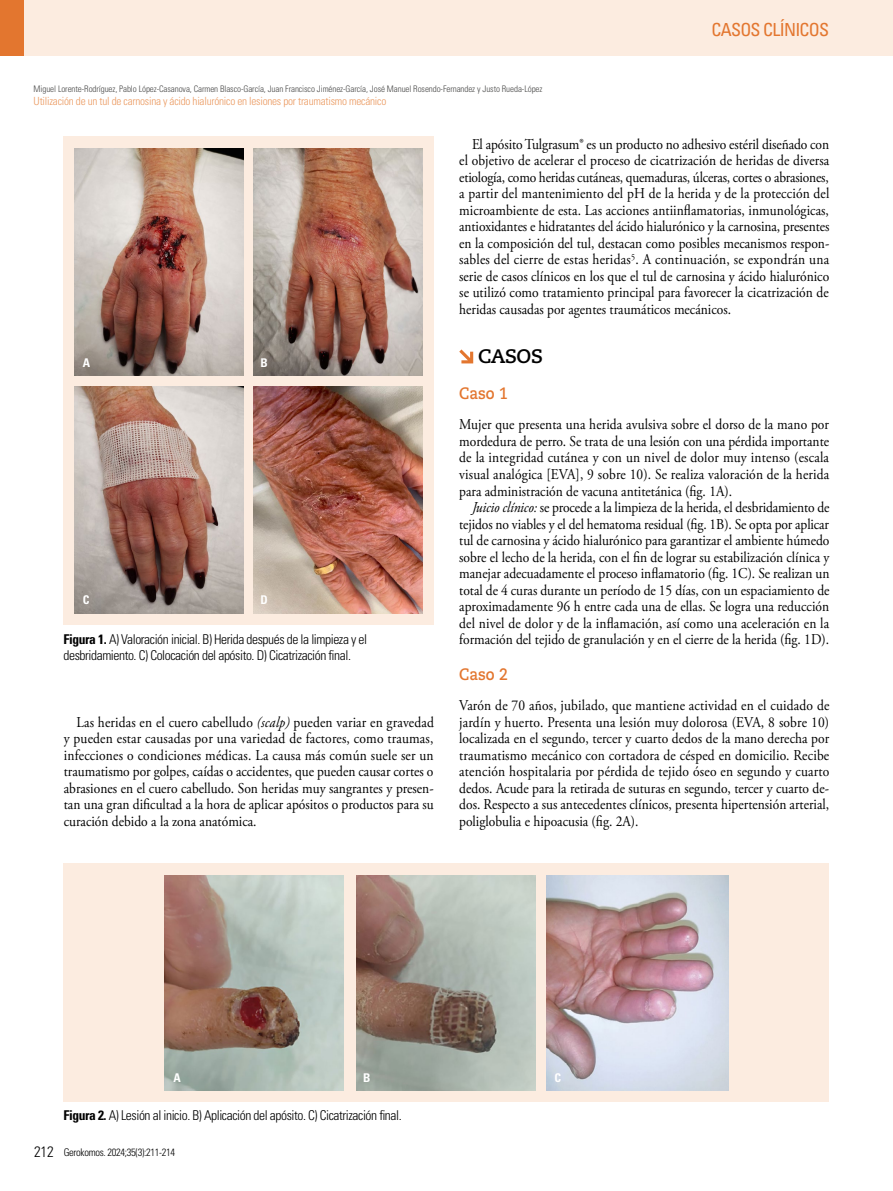
<style>
.page{position:relative;width:893px;height:1191px;background:#fff}
.page>*{position:absolute;margin:0;border:0;box-sizing:border-box;transform-origin:0 0}
.t1{font:700 19.5px "Caecilia LT Std";letter-spacing:-.02em;color:#000}
.t2{font:condensed 18px "Univers LT Std";letter-spacing:-.04em;color:#e3762f}
.t3{font:700 16.5px "Caecilia LT Std";color:#e3762f;scale:.9 1}
.t4{font:15px/16.5px "Adobe Garamond Pro";color:#000;text-align:justify;scale:.9 1}
.t5{font:300 condensed 13.5px/16.2px "Univers LT Std";letter-spacing:-.03em;color:#000}
.t6{font:700 condensed 12px "Univers LT Std";color:#fff}
.t7{font:300 condensed 11.25px "Univers LT Std";letter-spacing:-.02em;color:#eb9a61}
.t8{font:300 condensed 10.5px "Univers LT Std";letter-spacing:-.03em;color:#000}
.t9{font:300 condensed 9px "Univers LT Std";letter-spacing:-.01em;color:#4a4a49}
.s1{font-weight:700}
.s2{font-style:italic}
.s3{font-size:15px}
</style>
<div class="page">
<div style="left:0;top:0;width:893px;height:55px;background:#fcece0"></div>
<div style="left:0;top:0;width:24px;height:55px;background:#e3762f"></div>
<svg style="left:459px;top:349px;width:14px;height:14px"></svg>
<div style="left:64px;top:136px;width:370px;height:489px;background:#fcece0"></div>
<img style="left:74px;top:148px;width:169px;height:227px">
<img style="left:74px;top:386px;width:169px;height:227px">
<img style="left:254px;top:148px;width:169px;height:227px">
<img style="left:254px;top:386px;width:169px;height:227px">
<div style="left:63px;top:863px;width:766px;height:238px;background:#fcece0"></div>
<img style="left:165px;top:875px;width:178px;height:215px">
<img style="left:356px;top:875px;width:179px;height:215px">
<img style="left:547px;top:875px;width:181px;height:215px">
<p class="t9" style="left:34px;top:83px;width:510px">Miguel Lorente-Rodríguez, Pablo López-Casanova, Carmen Blasco-García, Juan Francisco Jiménez-García, José Manuel Rosendo-Fernandez y Justo Rueda-López</p>
<p class="t7" style="left:34px;top:94px;width:354px">Utilización de un tul de carnosina y ácido hialurónico en lesiones por traumatismo mecánico</p>
<p class="t2" style="left:711px;top:18px;width:119px">CASOS CLÍNICOS</p>
<p class="t6" style="left:83px;top:355px;width:9px">A</p>
<p class="t6" style="left:83px;top:592px;width:8px">C</p>
<p class="t6" style="left:260px;top:355px;width:9px">B</p>
<p class="t6" style="left:260px;top:592px;width:9px">D</p>
<p class="t5" style="left:64px;top:630px;width:305px"><span class="s1">Figura 1.</span> A) Valoración inicial. B) Herida después de la limpieza y el desbridamiento. C) Colocación del apósito. D) Cicatrización final.</p>
<p class="t4" style="left:64px;top:714px;width:413px;text-indent:13px">Las heridas en el cuero cabelludo <span class="s2">(scalp)</span> pueden variar en gravedad y pueden estar causadas por una variedad de factores, como traumas, infecciones o condiciones médicas. La causa más común suele ser un traumatismo por golpes, caídas o accidentes, que pueden causar cortes o abrasiones en el cuero cabelludo. Son heridas muy sangrantes y presen&shy;tan una gran dificultad a la hora de aplicar apósitos o productos para su curación debido a la zona anatómica.</p>
<p class="t4" style="left:459px;top:136px;width:413px;text-indent:13px">El apósito Tulgrasum® es un producto no adhesivo estéril diseñado con el objetivo de acelerar el proceso de cicatrización de heridas de diversa etiología, como heridas cutáneas, quemaduras, úlceras, cortes o abrasiones, a partir del mantenimiento del pH de la herida y de la protección del microambiente de esta. Las acciones antiinflamatorias, inmunológicas, antioxidantes e hidratantes del ácido hialurónico y la carnosina, presentes en la composición del tul, destacan como posibles mecanismos respon&shy;sables del cierre de estas heridas<sup>5</sup>. A continuación, se expondrán una serie de casos clínicos en los que el tul de carnosina y ácido hialurónico se utilizó como tratamiento principal para favorecer la cicatrización de heridas causadas por agentes traumáticos mecánicos.</p>
<h1 class="t1" style="left:478px;top:345px;width:66px">CASOS</h1>
<p class="t3" style="left:459px;top:384px;width:56px">Caso 1</p>
<p class="t4" style="left:459px;top:417px;width:413px">Mujer que presenta una herida avulsiva sobre el dorso de la mano por mordedura de perro. Se trata de una lesión con una pérdida importante de la integridad cutánea y con un nivel de dolor muy intenso (escala visual analógica [EVA], 9 sobre 10). Se realiza valoración de la herida para administración de vacuna antitetánica (fig. 1A).</p>
<p class="t4" style="left:459px;top:499px;width:413px;text-indent:13px"><span class="s2">Juicio clínico:</span> se procede a la limpieza de la herida, el desbridamiento de tejidos no viables y el del hematoma residual (fig. 1B). Se opta por aplicar tul de carnosina y ácido hialurónico para garantizar el ambiente húmedo sobre el lecho de la herida, con el fin de lograr su estabilización clínica y manejar adecuadamente el proceso inflamatorio (fig. 1C). Se realizan un total de 4 curas durante un período de 15 días, con un espaciamiento de aproximadamente 96 h entre cada una de ellas. Se logra una reducción del nivel de dolor y de la inflamación, así como una aceleración en la formación del tejido de granulación y en el cierre de la herida (fig. 1D).</p>
<p class="t3" style="left:459px;top:664px;width:56px">Caso 2</p>
<p class="t4" style="left:459px;top:697px;width:413px">Varón de 70 años, jubilado, que mantiene actividad en el cuidado de jardín y huerto. Presenta una lesión muy dolorosa (EVA, 8 sobre 10) localizada en el segundo, tercer y cuarto dedos de la mano derecha por traumatismo mecánico con cortadora de césped en domicilio. Recibe atención hospitalaria por pérdida de tejido óseo en segundo y cuarto dedos. Acude para la retirada de suturas en segundo, tercer y cuarto de&shy;dos. Respecto a sus antecedentes clínicos, presenta hipertensión arterial, poliglobulia e hipoacusia (fig. 2A).</p>
<p class="t6" style="left:173px;top:1070px;width:9px">A</p>
<p class="t6" style="left:363px;top:1070px;width:9px">B</p>
<p class="t6" style="left:555px;top:1070px;width:8px">C</p>
<p class="t5" style="left:63px;top:1107px;width:340px"><span class="s1">Figura 2.</span> A) Lesión al inicio. B) Aplicación del apósito. C) Cicatrización final.</p>
<p class="t8" style="left:34px;top:1145px;width:143px"><span class="s3">212</span> Gerokomos. 2024;35(3):211-214</p>
</div>
